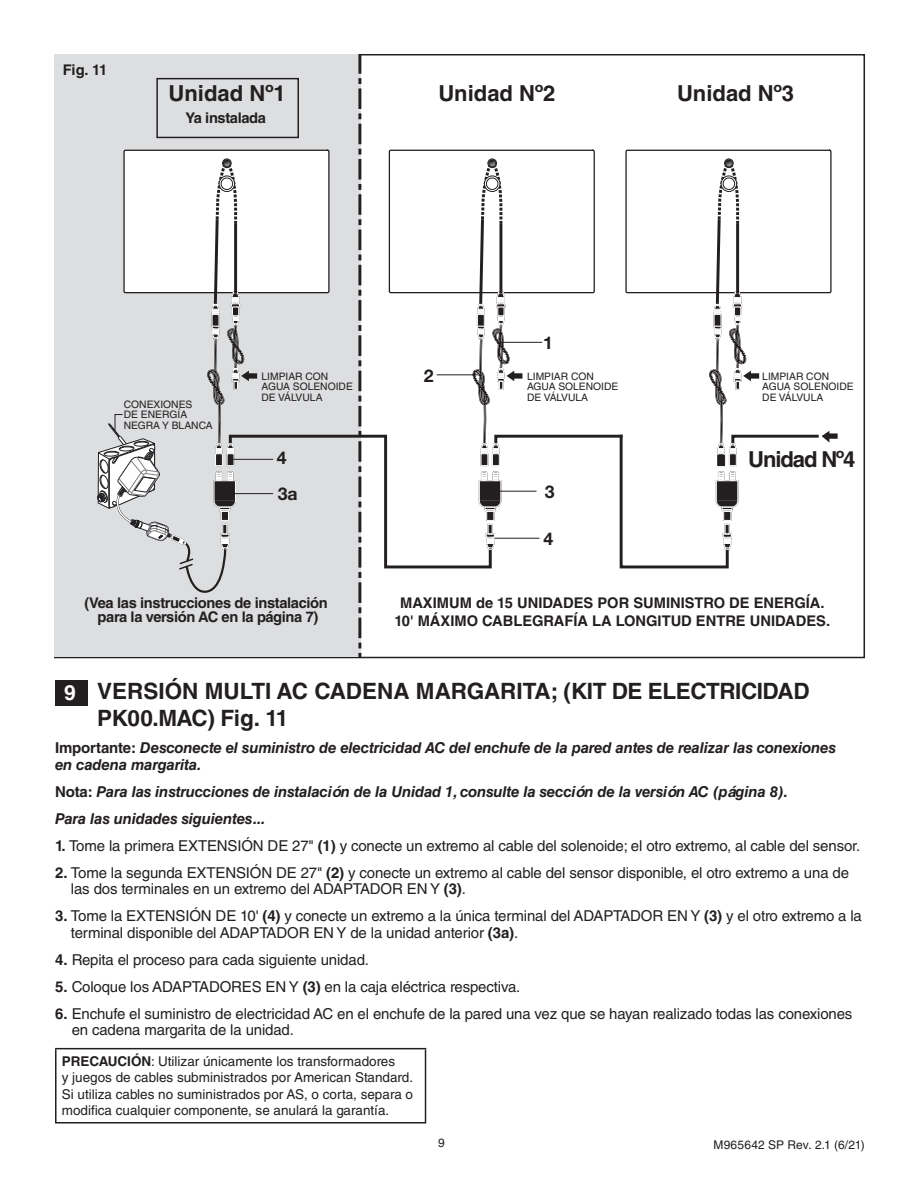
<style>
.page{position:relative;width:918px;height:1188px;background:#fff}
.page>*{position:absolute;margin:0;border:0;box-sizing:border-box;transform-origin:0 0}
.t1{font:700 22.5px/27px "Helvetica LT Std";letter-spacing:-.02em;color:#231f20}
.t2{font:700 22.05px "Helvetica LT Std";color:#231f20}
.t3{font:700 22.05px "Helvetica LT Std";letter-spacing:-.05em;color:#231f20}
.t4{font:700 21px "Helvetica LT Std";color:#fff}
.t5{font:700 17.7px/35.7px "Helvetica Neue LT Std";color:#231f20}
._10pt_text{font:15px/16.5px "Helvetica LT Std";letter-spacing:-.01em;color:#231f20}
._10pt_text-2{font:italic 700 15px/16.5px "Helvetica LT Std";letter-spacing:-.01em;color:#231f20}
.t6{font:700 14.7px/17.7px "Helvetica LT Std";color:#231f20;text-align:center}
.t7{font:700 14.7px/14.7px "Helvetica LT Std";letter-spacing:-.02em;color:#231f20;text-align:center}
.t8{font:13.5px "Helvetica LT Std";color:#231f20}
.t9{font:12px "Helvetica LT Std";letter-spacing:.01em;color:#231f20}
.t10{font:10.35px/10.4px "Helvetica LT Std";color:#231f20}
.s1{font-style:normal}
.s2{font-weight:700}
</style>
<div class="page">
<div style="left:55px;top:55px;width:306px;height:602px;background:#dddee0"></div>
<svg style="left:97px;top:55px;width:741px;height:601px"></svg>
<hr style="left:55px;top:1048px;width:371px;height:1px;background:#231f20">
<hr style="left:55px;top:1049px;width:2px;height:73px;background:#231f20">
<hr style="left:425px;top:1049px;width:1px;height:73px;background:#231f20">
<hr style="left:55px;top:1122px;width:371px;height:2px;background:#231f20">
<div style="left:55px;top:680px;width:32px;height:26px;background:#231f20"></div>
<p class="t7" style="left:63px;top:62px;width:46px">Fig. 11</p>
<p class="t2" style="left:169px;top:79px;width:119px">Unidad Nº1</p>
<p class="t2" style="left:438px;top:79px;width:119px">Unidad Nº2</p>
<p class="t2" style="left:677px;top:79px;width:119px">Unidad Nº3</p>
<p class="t7" style="left:186px;top:110px;width:82px">Ya instalada</p>
<p class="t10" style="left:124px;top:399px;width:90px">CONEXIONES<br>DE ENERGÍA<br>NEGRA Y BLANCA</p>
<p class="t5" style="left:543px;top:324px;width:11px">1</p>
<p class="t5" style="left:424px;top:357px;width:11px">2</p>
<p class="t10" style="left:262px;top:371px;width:93px">LIMPIAR CON<br>AGUA SOLENOIDE<br>DE VÁLVULA</p>
<p class="t10" style="left:527px;top:371px;width:93px">LIMPIAR CON<br>AGUA SOLENOIDE<br>DE VÁLVULA</p>
<p class="t10" style="left:762px;top:371px;width:93px">LIMPIAR CON<br>AGUA SOLENOIDE<br>DE VÁLVULA</p>
<p class="t5" style="left:277px;top:440px;width:22px">4<br>3a</p>
<p class="t5" style="left:545px;top:474px;width:11px">3</p>
<p class="t5" style="left:543px;top:521px;width:11px">4</p>
<p class="t3" style="left:748px;top:446px;width:109px">Unidad Nº4</p>
<p class="t7" style="left:85px;top:595px;width:245px">(Vea las instrucciones de instalación para la versión AC en la página 7)</p>
<p class="t6" style="left:395px;top:594px;width:437px">MAXIMUM de 15 UNIDADES POR SUMINISTRO DE ENERGÍA.<br>10' MÁXIMO CABLEGRAFÍA LA LONGITUD ENTRE UNIDADES.</p>
<p class="t4" style="left:64px;top:680px;width:13px">9</p>
<p class="t1" style="left:97px;top:677px;width:714px">VERSIÓN MULTI AC CADENA MARGARITA; (KIT DE ELECTRICIDAD<br>PK00.MAC) Fig. 11</p>
<p class="_10pt_text-2" style="left:55px;top:739px;width:782px"><span class="s1">Importante:</span> Desconecte el suministro de electricidad AC del enchufe de la pared antes de realizar las conexiones en cadena margarita.</p>
<p class="_10pt_text-2" style="left:55px;top:783px;width:734px"><span class="s1">Nota:</span> Para las instrucciones de instalación de la Unidad 1, consulte la sección de la versión AC (página 8).</p>
<p class="_10pt_text-2" style="left:55px;top:810px;width:212px">Para las unidades siguientes...</p>
<p class="_10pt_text" style="left:55px;top:837px;width:807px"><span class="s2">1.</span> Tome la primera EXTENSIÓN DE 27" <span class="s2">(1)</span> y conecte un extremo al cable del solenoide; el otro extremo, al cable del sensor.</p>
<p class="_10pt_text" style="left:71px;top:864px;width:780px;text-indent:-16px"><span class="s2">2.</span> Tome la segunda EXTENSIÓN DE 27" <span class="s2">(2)</span> y conecte un extremo al cable del sensor disponible, el otro extremo a una de las dos terminales en un extremo del ADAPTADOR EN Y <span class="s2">(3)</span>.</p>
<p class="_10pt_text" style="left:71px;top:908px;width:793px;text-indent:-16px"><span class="s2">3.</span> Tome la EXTENSIÓN DE 10' <span class="s2">(4)</span> y conecte un extremo a la única terminal del ADAPTADOR EN Y <span class="s2">(3)</span> y el otro extremo a la terminal disponible del ADAPTADOR EN Y de la unidad anterior <span class="s2">(3a)</span>.</p>
<p class="_10pt_text" style="left:55px;top:951px;width:316px"><span class="s2">4.</span> Repita el proceso para cada siguiente unidad.</p>
<p class="_10pt_text" style="left:55px;top:978px;width:467px"><span class="s2">5.</span> Coloque los ADAPTADORES EN Y <span class="s2">(3)</span> en la caja eléctrica respectiva.</p>
<p class="_10pt_text" style="left:72px;top:1005px;width:782px;text-indent:-17px"><span class="s2">6.</span> Enchufe el suministro de electricidad AC en el enchufe de la pared una vez que se hayan realizado todas las conexiones en cadena margarita de la unidad.</p>
<p class="t8" style="left:62px;top:1054px;width:335px"><span class="s2">PRECAUCIÓN</span>: Utilizar únicamente los transformadores</p>
<p class="t8" style="left:62px;top:1070px;width:353px">y juegos de cables subministrados por American Standard.</p>
<p class="t8" style="left:62px;top:1086px;width:353px">Si utiliza cables no suministrados por AS, o corta, separa o</p>
<p class="t8" style="left:62px;top:1102px;width:329px">modifica cualquier componente, se anulará la garantía.</p>
<p class="t9" style="left:438px;top:1136px;width:8px">9</p>
<p class="t9" style="left:713px;top:1138px;width:153px">M965642 SP Rev. 2.1 (6/21)</p>
</div>
